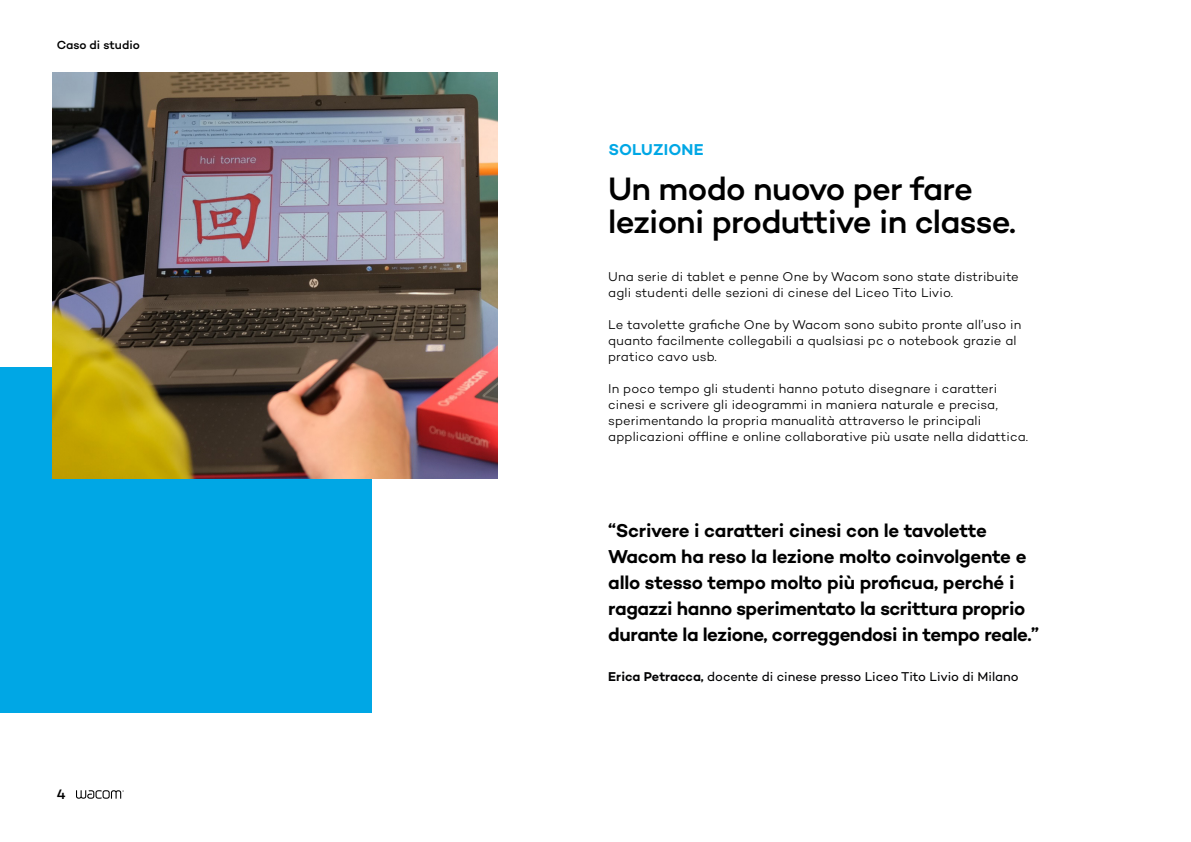
<style>
.page{position:relative;width:1191px;height:842px;background:#fff}
.page>*{position:absolute;margin:0;border:0;box-sizing:border-box;transform-origin:0 0}
.t1{font:500 33px/33px "Campton Wacom";letter-spacing:-.025em;color:#000}
.t2{font:600 19px/26px "Campton Wacom";letter-spacing:-.02em;color:#000}
.t3{font:600 16px "Campton Wacom";letter-spacing:.01em;color:#00a7e5}
.t4{font:500 14px "Campton Wacom";color:#000}
.t5{font:300 13px/16px "Campton Wacom";letter-spacing:.01em;color:#000}
.t6{font:13px "Campton Wacom";letter-spacing:-.005em;color:#020203}
.t7{font:500 12px "Campton Wacom";color:#000}
.s1{font-weight:600}
</style>
<div class="page">
<svg style="left:76px;top:790px;width:48px;height:9px"></svg>
<div style="left:0;top:367px;width:371px;height:346px;background:#00a7e5"></div>
<img style="left:52px;top:73px;width:445px;height:405px">
<p class="t7" style="left:57px;top:37px;width:85px">Caso di studio</p>
<p class="t4" style="left:57px;top:785px;width:10px">4</p>
<p class="t3" style="left:608px;top:139px;width:97px">SOLUZIONE</p>
<h1 class="t1" style="left:608px;top:171px;width:409px">Un modo nuovo per fare lezioni produttive in classe.</h1>
<p class="t5" style="left:608px;top:268px;width:412px">Una serie di tablet e penne One by Wacom sono state distribuite agli studenti delle sezioni di cinese del Liceo Tito Livio.</p>
<p class="t5" style="left:608px;top:316px;width:414px">Le tavolette grafiche One by Wacom sono subito pronte all’uso in quanto facilmente collegabili a qualsiasi pc o notebook grazie al pratico cavo usb.</p>
<p class="t5" style="left:608px;top:380px;width:421px">In poco tempo gli studenti hanno potuto disegnare i caratteri cinesi e scrivere gli ideogrammi in maniera naturale e precisa, sperimentando la propria manualità attraverso le principali applicazioni offline e online collaborative più usate nella didattica.</p>
<p class="t2" style="left:608px;top:517px;width:432px">“Scrivere i caratteri cinesi con le tavolette Wacom ha reso la lezione molto coinvolgente e allo stesso tempo molto più proficua, perché i ragazzi hanno sperimentato la scrittura proprio durante la lezione, correggendosi in tempo reale.”</p>
<p class="t6" style="left:608px;top:668px;width:412px"><span class="s1">Erica Petracca,</span> docente di cinese presso Liceo Tito Livio di Milano</p>
</div>
